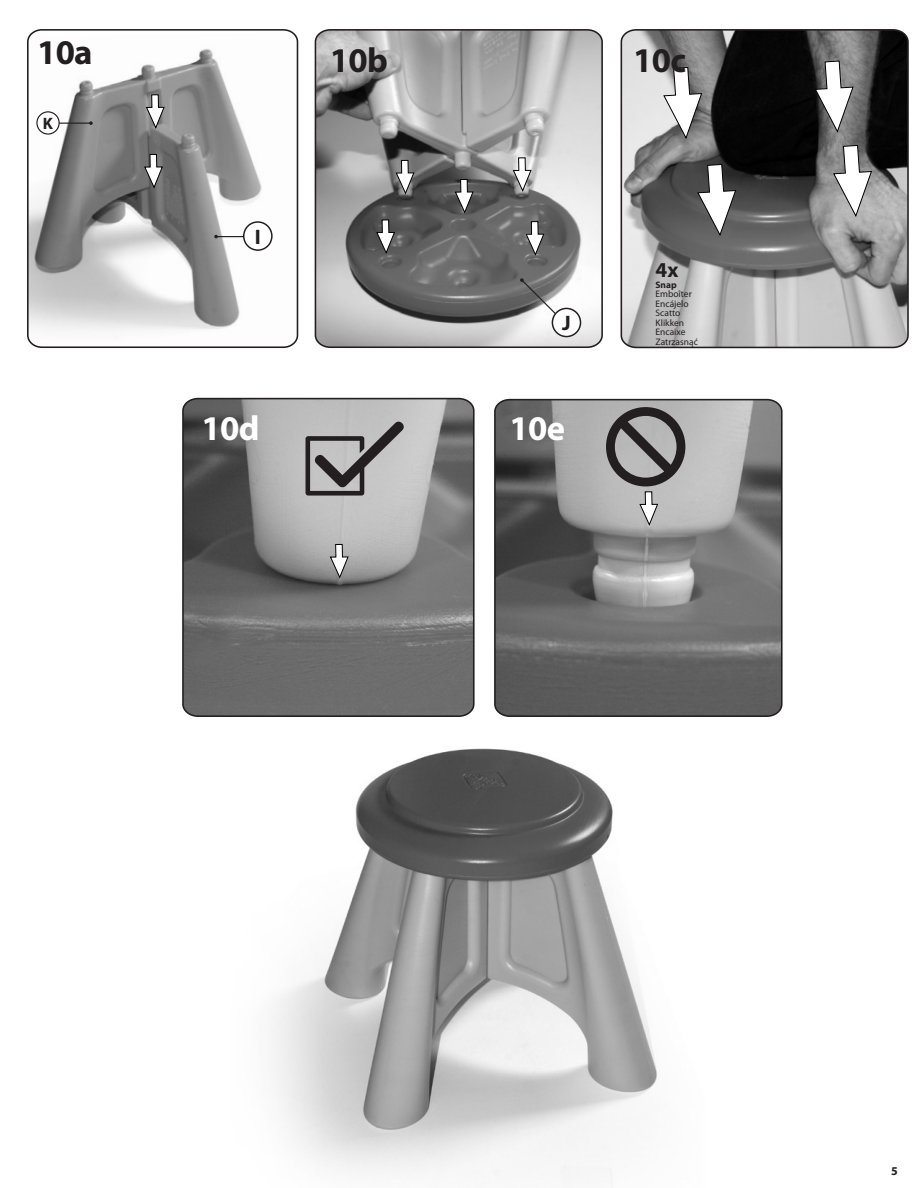
<style>
.page{position:relative;width:918px;height:1188px;background:#fff}
.page>*{position:absolute;margin:0;border:0;box-sizing:border-box;transform-origin:0 0}
.t1{font:700 34.8px "Myriad Pro";letter-spacing:-.02em;color:#231f20}
.t2{font:700 34.8px "Myriad Pro";letter-spacing:-.02em;color:#fff}
.Paragragh{font:700 21.3px "Myriad Pro";color:#231f20}
.Labels{font:700 21px "Myriad Pro";color:#231f20}
.Labels-2{font:700 16.5px "Myriad Pro";color:#231f20}
.t3{font:700 12px "Myriad Pro";color:#231f20}
.Paragragh-2{font:9.45px "Myriad Pro";color:#231f20}
.Paragragh-3{font:700 9.45px "Myriad Pro";color:#231f20}
</style>
<div class="page">
<svg style="left:27px;top:29px;width:272px;height:319px"></svg>
<svg style="left:144px;top:92px;width:24px;height:38px"></svg>
<svg style="left:142px;top:152px;width:25px;height:38px"></svg>
<svg style="left:37px;top:112px;width:22px;height:22px"></svg>
<div style="left:36px;top:111px;width:24px;height:24px;border:1px solid #231f20;border-radius:50%"></div>
<div style="left:43px;top:117px;width:10px;height:12px;background:#fff"></div>
<svg style="left:89px;top:121px;width:4px;height:4px"></svg>
<hr style="left:59px;top:123px;width:32px;height:1px;background:#231f20">
<hr style="left:216px;top:236px;width:31px;height:1px;background:#231f20">
<img style="left:271px;top:748px;width:386px;height:436px">
<svg style="left:314px;top:29px;width:289px;height:319px;background:#9b9b9b"></svg>
<svg style="left:393px;top:158px;width:25px;height:38px"></svg>
<svg style="left:511px;top:155px;width:24px;height:38px"></svg>
<svg style="left:453px;top:177px;width:24px;height:38px"></svg>
<svg style="left:374px;top:217px;width:25px;height:38px"></svg>
<svg style="left:523px;top:219px;width:25px;height:38px"></svg>
<svg style="left:520px;top:278px;width:37px;height:37px"></svg>
<svg style="left:620px;top:29px;width:289px;height:320px;background:#7a7a7a"></svg>
<svg style="left:658px;top:63px;width:54px;height:79px"></svg>
<svg style="left:692px;top:160px;width:54px;height:79px"></svg>
<svg style="left:809px;top:56px;width:73px;height:164px"></svg>
<svg style="left:494px;top:398px;width:289px;height:319px;background:#777"></svg>
<svg style="left:606px;top:407px;width:79px;height:120px;background:#919090"></svg>
<svg style="left:182px;top:397px;width:293px;height:320px;background:#7b7b7b"></svg>
<svg style="left:328px;top:542px;width:24px;height:38px"></svg>
<svg style="left:306px;top:419px;width:101px;height:77px;background:#999898"></svg>
<div style="left:244px;top:222px;width:28px;height:28px;background:#fff;border-radius:50%"></div>
<div style="left:243px;top:221px;width:30px;height:30px;border:2px solid #231f20;border-radius:50%"></div>
<div style="left:552px;top:308px;width:29px;height:29px;background:#fff;border-radius:50%"></div>
<div style="left:552px;top:308px;width:29px;height:29px;border:2px solid #231f20;border-radius:50%"></div>
<p class="t1" style="left:37px;top:33px;width:57px">10a</p>
<p class="Labels-2" style="left:43px;top:114px;width:12px">K</p>
<p class="Labels" style="left:255px;top:225px;width:7px">I</p>
<p class="t1" style="left:330px;top:41px;width:60px">10b</p>
<p class="Labels" style="left:562px;top:311px;width:10px">J</p>
<p class="t2" style="left:202px;top:408px;width:59px">10d</p>
<p class="t2" style="left:510px;top:408px;width:57px">10e</p>
<p class="t1" style="left:633px;top:41px;width:54px">10c</p>
<p class="Paragragh" style="left:656px;top:258px;width:24px">4x</p>
<p class="Paragragh-3" style="left:656px;top:279px;width:23px">Snap</p>
<p class="Paragragh-2" style="left:656px;top:289px;width:38px">Emboîter</p>
<p class="Paragragh-2" style="left:656px;top:298px;width:35px">Encájelo</p>
<p class="Paragragh-2" style="left:656px;top:308px;width:26px">Scatto</p>
<p class="Paragragh-2" style="left:656px;top:317px;width:30px">Klikken</p>
<p class="Paragragh-2" style="left:656px;top:327px;width:31px">Encaixe</p>
<p class="Paragragh-2" style="left:656px;top:336px;width:44px">Zatrzasnąć</p>
<p class="t3" style="left:891px;top:1164px;width:8px">5</p>
</div>
